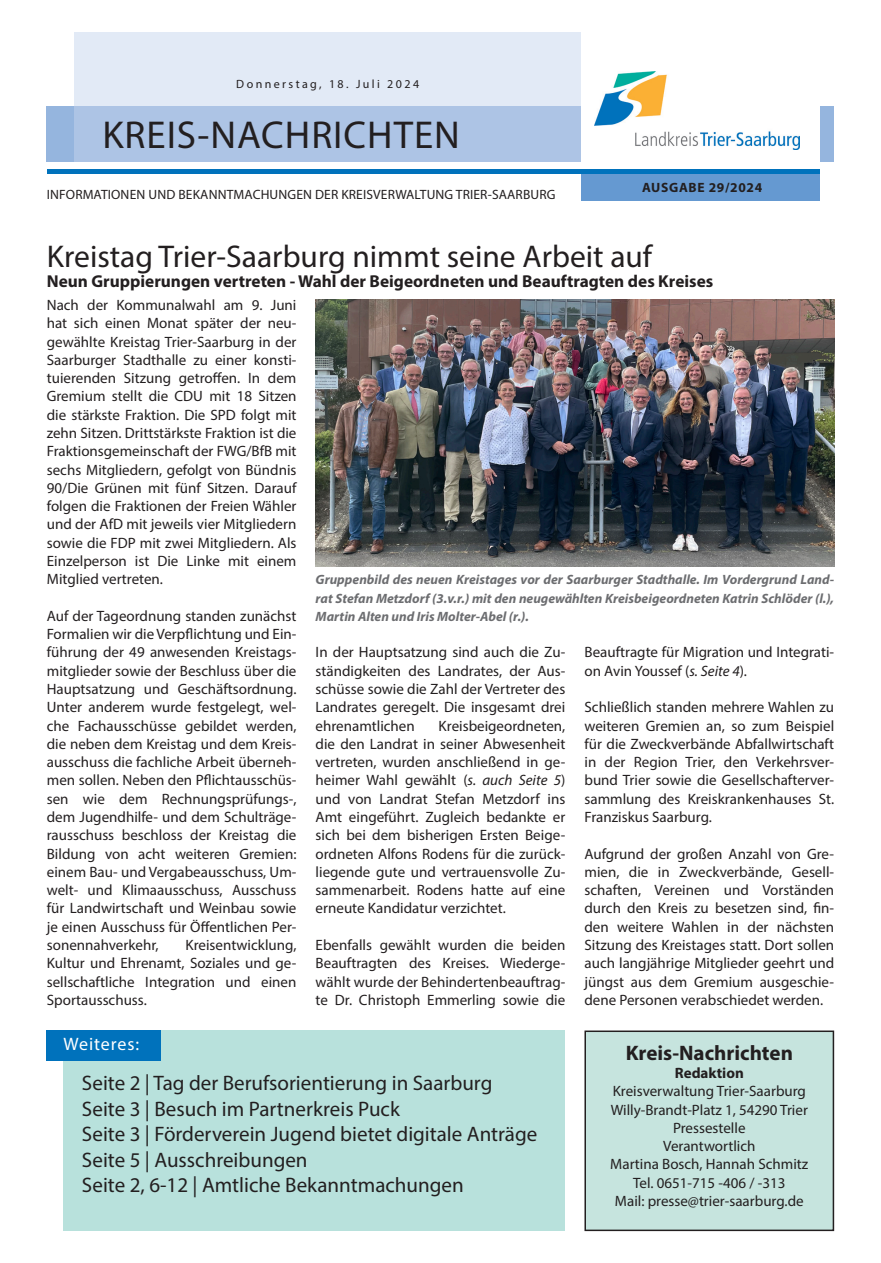
<style>
.page{position:relative;width:881px;height:1263px;background:#fff}
.page>*{position:absolute;margin:0;border:0;box-sizing:border-box;transform-origin:0 0}
.t1{font:39px "Myriad Pro";letter-spacing:.025em;color:#231f20}
.Headline{font:31.5px "Myriad Pro";color:#231f20}
.Inhaltsverzeichnis{font:21px "Myriad Pro";color:#231f20}
.Fließtext_Bold_zentr{font:700 21px "Myriad Pro";color:#231f20}
.t2{font:18px "Myriad Pro";letter-spacing:.05em;color:#fff}
.Subline{font:700 17.25px "Myriad Pro";color:#231f20}
.Fließtext{font:15px/18.3px "Myriad Pro";color:#231f20;text-align:justify}
.Fließtext_Bold_zentr-2{font:15px "Myriad Pro";color:#231f20}
.Fließtext_Bold_zentr-3{font:700 15px "Myriad Pro";color:#231f20}
.Bilduntertitel{font:italic 700 13.5px/18.3px "Myriad Pro";color:#6c6d70;text-align:justify}
.t3{font:13.5px "Myriad Pro";letter-spacing:.01em;color:#231f20}
.t4{font:700 13.5px "Myriad Pro";letter-spacing:.05em;color:#231f20}
.t5{font:12px "Myriad Pro";letter-spacing:.2em;color:#231f20}
.s1{font-style:italic}
</style>
<div class="page">
<div style="left:47px;top:106px;width:786px;height:56px;background:#95b5de"></div>
<svg style="left:74px;top:32px;width:506px;height:130px;background:#cbd9ee"></svg>
<div style="left:580px;top:0;width:239px;height:193px;background:#fff"></div>
<div style="left:580px;top:172px;width:239px;height:28px;background:#6599d1"></div>
<hr style="left:47px;top:169px;width:772px;height:4px;background:#0072bc">
<img style="left:594px;top:71px;width:205px;height:79px">
<div style="left:63px;top:1030px;width:502px;height:201px;background:#b8e1dc"></div>
<div style="left:46px;top:1030px;width:115px;height:30px;background:#0072bc"></div>
<div style="left:585px;top:1031px;width:248px;height:199px;background:#c6e4de"></div>
<div style="left:584px;top:1030px;width:249px;height:201px;border:2px solid #231f20"></div>
<img style="left:315px;top:300px;width:518px;height:266px">
<p class="t5" style="left:236px;top:77px;width:184px">Donnerstag, 18. Juli 2024</p>
<h1 class="t1" style="left:102px;top:111px;width:359px">KREIS-NACHRICHTEN</h1>
<p class="t3" style="left:47px;top:186px;width:510px">INFORMATIONEN UND BEKANNTMACHUNGEN DER KREISVERWALTUNG TRIER-SAARBURG</p>
<p class="t4" style="left:642px;top:179px;width:121px">AUSGABE 29/2024</p>
<p class="Headline" style="left:47px;top:237px;width:606px">Kreistag Trier-Saarburg nimmt seine Arbeit auf</p>
<p class="Subline" style="left:47px;top:270px;width:667px">Neun Gruppierungen vertreten - Wahl der Beigeordneten und Beauftragten des Kreises</p>
<p class="Fließtext" style="left:47px;top:296px;width:251px">Nach der Kommunalwahl am 9. Juni hat sich einen Monat später der neu&shy;gewählte Kreistag Trier-Saarburg in der Saarburger Stadthalle zu einer konsti&shy;tuierenden Sitzung getroffen. In dem Gremium stellt die CDU mit 18 Sitzen die stärkste Fraktion. Die SPD folgt mit zehn Sitzen. Drittstärkste Fraktion ist die Fraktionsgemeinschaft der FWG/BfB mit sechs Mitgliedern, gefolgt von Bündnis 90/Die Grünen mit fünf Sitzen. Darauf folgen die Fraktionen der Freien Wähler und der AfD mit jeweils vier Mitgliedern sowie die FDP mit zwei Mitgliedern. Als Einzelperson ist Die Linke mit einem Mitglied vertreten.</p>
<p class="Fließtext" style="left:47px;top:606px;width:251px">Auf der Tageordnung standen zunächst Formalien wir die Verpflichtung und Ein&shy;führung der 49 anwesenden Kreistags&shy;mitglieder sowie der Beschluss über die Hauptsatzung und Geschäftsordnung.<br>Unter anderem wurde festgelegt, wel&shy;che Fachausschüsse gebildet werden, die neben dem Kreistag und dem Kreis&shy;ausschuss die fachliche Arbeit überneh&shy;men sollen. Neben den Pflichtausschüs&shy;sen wie dem Rechnungsprüfungs-, dem Jugendhilfe- und dem Schulträge&shy;rausschuss beschloss der Kreistag die Bildung von acht weiteren Gremien: einem Bau- und Vergabeausschuss, Um&shy;welt- und Klimaausschuss, Ausschuss für Landwirtschaft und Weinbau sowie je einen Ausschuss für Öffentlichen Per&shy;sonennahverkehr,</p>
<p class="Fließtext" style="left:47px;top:935px;width:251px;text-indent:139px">Kreisentwicklung, Kultur und Ehrenamt, Soziales und ge&shy;sellschaftliche Integration und einen Sportausschuss.</p>
<p class="Bilduntertitel" style="left:315px;top:570px;width:520px">Gruppenbild des neuen Kreistages vor der Saarburger Stadthalle. Im Vordergrund Land&shy;rat Stefan Metzdorf (3.v.r.) mit den neugewählten Kreisbeigeordneten Katrin Schlöder (l.), Martin Alten und Iris Molter-Abel (r.).</p>
<p class="Fließtext" style="left:315px;top:643px;width:251px">In der Hauptsatzung sind auch die Zu&shy;ständigkeiten des Landrates, der Aus&shy;schüsse sowie die Zahl der Vertreter des Landrates geregelt. Die insgesamt drei ehrenamtlichen</p>
<p class="Fließtext" style="left:315px;top:716px;width:251px;text-indent:123px">Kreisbeigeordneten, die den Landrat in seiner Abwesenheit vertreten, wurden anschließend in ge&shy;heimer Wahl gewählt (<span class="s1">s. auch Seite 5</span>) und von Landrat Stefan Metzdorf ins Amt eingeführt. Zugleich bedankte er sich bei dem bisherigen Ersten Beige&shy;ordneten Alfons Rodens für die zurück&shy;liegende gute und vertrauensvolle Zu&shy;sammenarbeit. Rodens hatte auf eine erneute Kandidatur verzichtet.</p>
<p class="Fließtext" style="left:315px;top:935px;width:251px">Ebenfalls gewählt wurden die beiden Beauftragten des Kreises. Wiederge&shy;wählt wurde der Behindertenbeauftrag&shy;te Dr. Christoph Emmerling sowie die</p>
<p class="Fließtext" style="left:584px;top:643px;width:251px">Beauftragte für Migration und Integrati&shy;on Avin Youssef (<span class="s1">s. Seite 4</span>).</p>
<p class="Fließtext" style="left:584px;top:698px;width:251px">Schließlich standen mehrere Wahlen zu weiteren Gremien an, so zum Beispiel für die Zweckverbände Abfallwirtschaft in der Region Trier, den Verkehrsver&shy;bund Trier sowie die Gesellschafterver&shy;sammlung des Kreiskrankenhauses St.<br>Franziskus Saarburg.</p>
<p class="Fließtext" style="left:584px;top:844px;width:251px">Aufgrund der großen Anzahl von Gre&shy;mien, die in Zweckverbände, Gesell&shy;schaften, Vereinen und Vorständen durch den Kreis zu besetzen sind, fin&shy;den weitere Wahlen in der nächsten Sitzung des Kreistages statt. Dort sollen auch langjährige Mitglieder geehrt und jüngst aus dem Gremium ausgeschie&shy;dene Personen verabschiedet werden.</p>
<p class="t2" style="left:63px;top:1033px;width:77px">Weiteres:</p>
<p class="Inhaltsverzeichnis" style="left:82px;top:1070px;width:412px">Seite 2 | Tag der Berufsorientierung in Saarburg</p>
<p class="Inhaltsverzeichnis" style="left:82px;top:1096px;width:319px">Seite 3 | Besuch im Partnerkreis Puck</p>
<p class="Inhaltsverzeichnis" style="left:82px;top:1121px;width:456px">Seite 3 | Förderverein Jugend bietet digitale Anträge</p>
<p class="Inhaltsverzeichnis" style="left:82px;top:1147px;width:227px">Seite 5 | Ausschreibungen</p>
<p class="Inhaltsverzeichnis" style="left:82px;top:1172px;width:383px">Seite 2, 6-12 | Amtliche Bekanntmachungen</p>
<p class="Fließtext_Bold_zentr" style="left:625px;top:1039px;width:169px">Kreis-Nachrichten</p>
<p class="Fließtext_Bold_zentr-3" style="left:674px;top:1063px;width:70px">Redaktion</p>
<p class="Fließtext_Bold_zentr-2" style="left:612px;top:1082px;width:195px">Kreisverwaltung Trier-Saarburg</p>
<p class="Fließtext_Bold_zentr-2" style="left:610px;top:1100px;width:198px">Willy-Brandt-Platz 1, 54290 Trier</p>
<p class="Fließtext_Bold_zentr-2" style="left:672px;top:1118px;width:74px">Pressestelle</p>
<p class="Fließtext_Bold_zentr-2" style="left:663px;top:1137px;width:94px">Verantwortlich</p>
<p class="Fließtext_Bold_zentr-2" style="left:610px;top:1155px;width:199px">Martina Bosch, Hannah Schmitz</p>
<p class="Fließtext_Bold_zentr-2" style="left:633px;top:1173px;width:154px">Tel. 0651-715 -406 / -313</p>
<p class="Fließtext_Bold_zentr-2" style="left:614px;top:1192px;width:190px">Mail: presse@trier-saarburg.de</p>
</div>
